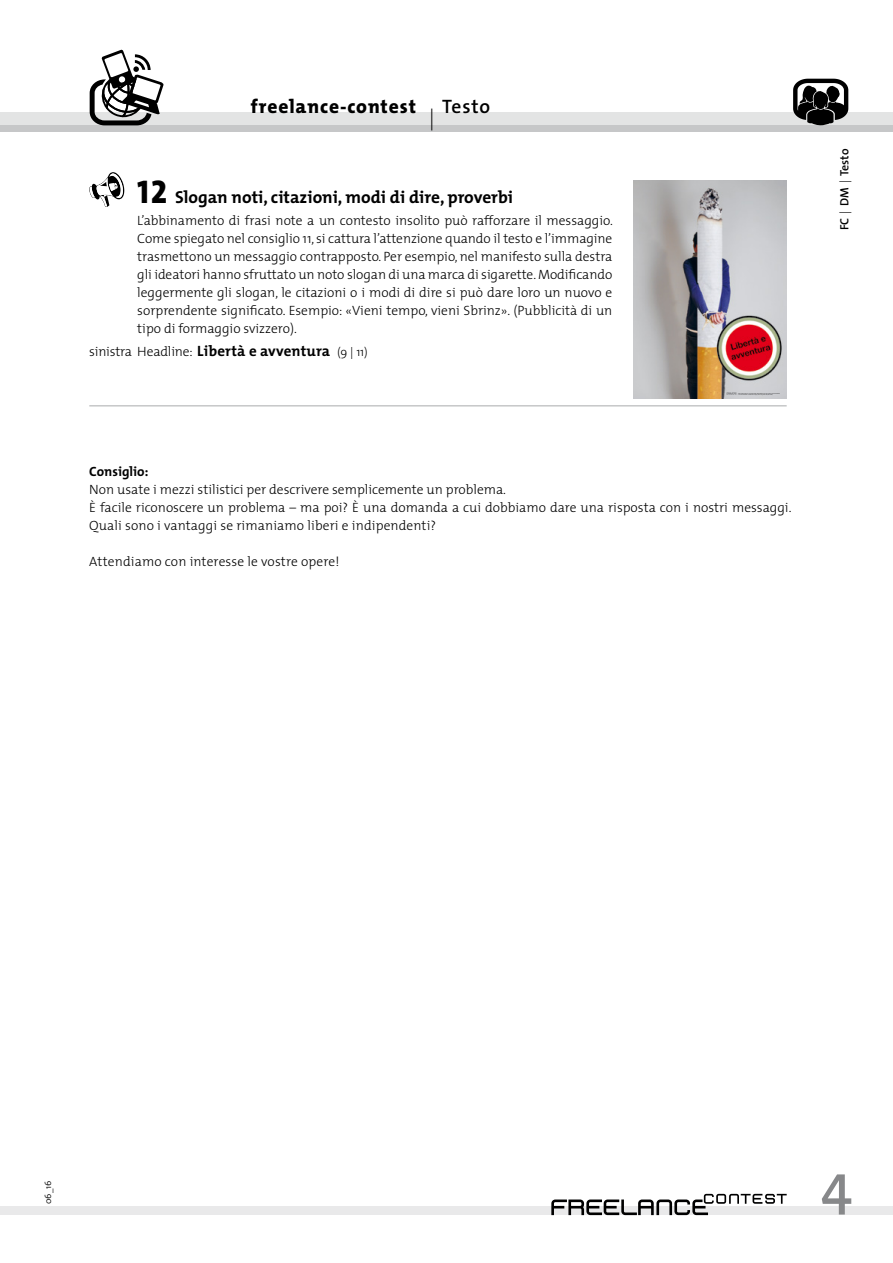
<style>
.page{position:relative;width:893px;height:1263px;background:#fff}
.page>*{position:absolute;margin:0;border:0;box-sizing:border-box;transform-origin:0 0}
.t1{font:600 57px "The Mix";color:#87888a}
.t2{font:200 21.9px "The Mix";color:#000}
.t3{font:800 19.5px "The Mix";letter-spacing:.045em;color:#000}
.t4{font:600 19.5px "The Mix";letter-spacing:.045em;color:#000}
.t5{font:700 17.4px "The Mix";color:#000}
.t6{font:300 13.5px/18px "The Mix";color:#000}
.t7{font:700 13.5px "The Mix";color:#000}
.t8{font:600 12px "The Mix";letter-spacing:-.005em;color:#000}
.t9{font:300 9px "The Mix";color:#000}
.s1{font-family:"The Mix Extra Bold Caps";font-weight:400;font-size:33px}
.s2{font-weight:700;font-size:15px}
.s3{font-size:12px}
.s4{font-weight:300}
</style>
<div class="page">
<div style="left:0;top:125px;width:893px;height:7px;background:#c6c7c8"></div>
<div style="left:0;top:112px;width:893px;height:13px;background:#e3e4e4"></div>
<svg style="left:793px;top:79px;width:55px;height:46px"></svg>
<div style="left:0;top:1206px;width:893px;height:9px;background:#e9e9ea"></div>
<svg style="left:551px;top:1194px;width:236px;height:21px"></svg>
<svg style="left:90px;top:50px;width:74px;height:75px"></svg>
<hr style="left:89px;top:405px;width:698px;height:2px;background:#c6c7c8">
<svg style="left:89px;top:172px;width:35px;height:35px"></svg>
<img style="left:633px;top:180px;width:154px;height:219px">
<svg style="left:727px;top:393px;width:9px;height:2px"></svg>
<h3 class="t3" style="left:251px;top:90px;width:167px">freelance-contest</h3>
<h2 class="t2" style="left:429px;top:100px;width:8px">|</h2>
<h3 class="t4" style="left:442px;top:90px;width:50px">Testo</h3>
<p class="t5" style="left:137px;top:182px;width:377px"><span class="s1">12</span> Slogan noti, citazioni, modi di dire, proverbi</p>
<p class="t6" style="left:137px;top:211px;width:477px;text-align:justify">L’abbinamento di frasi note a un contesto insolito può rafforzare il messaggio.<br>Come spiegato nel consiglio 11, si cattura l’attenzione quando il testo e l’immagine trasmettono un messaggio contrapposto. Per esempio, nel manifesto sulla destra gli ideatori hanno sfruttato un noto slogan di una marca di sigarette. Modificando leggermente gli slogan, le citazioni o i modi di dire si può dare loro un nuovo e sorprendente significato. Esempio: «Vieni tempo, vieni Sbrinz». (Pubblicità di un tipo di formaggio svizzero).</p>
<p class="t6" style="left:89px;top:341px;width:280px">sinistra Headline: <span class="s2">Libertà e avventura</span> <span class="s3">(9 | 11)</span></p>
<p class="t7" style="left:89px;top:460px;width:61px">Consiglio:</p>
<p class="t6" style="left:89px;top:480px;width:704px">Non usate i mezzi stilistici per descrivere semplicemente un problema.<br>È facile riconoscere un problema – ma poi? È una domanda a cui dobbiamo dare una risposta con i nostri messaggi.<br>Quali sono i vantaggi se rimaniamo liberi e indipendenti?</p>
<p class="t6" style="left:89px;top:552px;width:252px">Attendiamo con interesse le vostre opere!</p>
<p class="t8" style="left:834px;top:230px;width:83px;rotate:-90deg">FC <span class="s4">|</span> DM <span class="s4">|</span> Testo</p>
<p class="t9" style="left:41px;top:1204px;width:25px;rotate:-90deg">06_16</p>
<h1 class="t1" style="left:821px;top:1137px;width:33px">4</h1>
</div>
